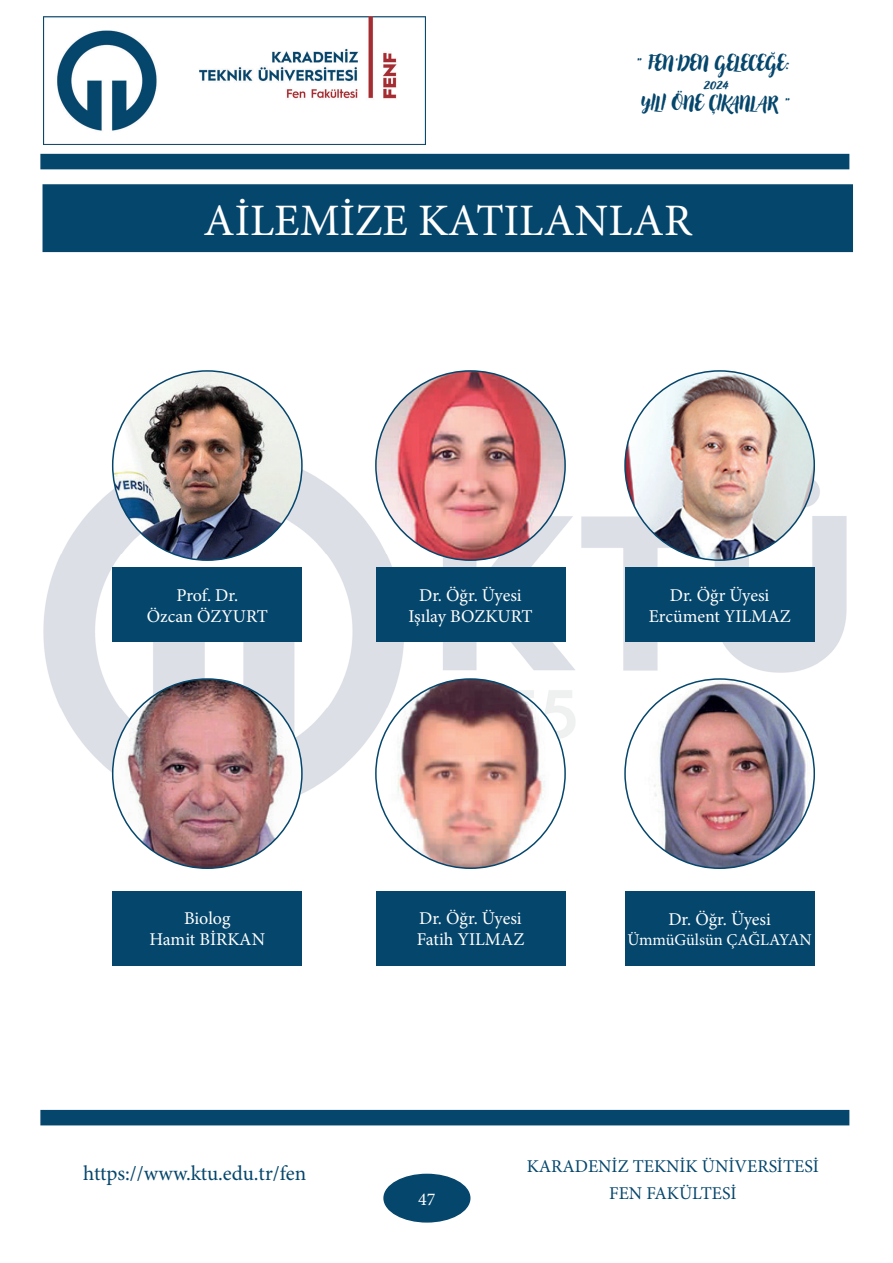
<style>
.page{position:relative;width:893px;height:1263px;background:#fff}
.page>*{position:absolute;margin:0;border:0;box-sizing:border-box;transform-origin:0 0}
.t1{font:45px "Minion Pro";color:#fff}
.t2{font:21px "Minion Pro";letter-spacing:-.01em;color:#05466c}
.t3{font:18px/21.6px "Minion Pro";color:#fff;text-align:center}
.t4{font:18px/27.6px "Minion Pro";color:#05466c;text-align:center}
.t5{font:16.5px/19.8px "Adlery Pro";color:#05466c;text-align:center}
.t6{font:16.5px "Minion Pro";color:#fff}
</style>
<div class="page">
<img style="left:43px;top:17px;width:383px;height:127px">
<div style="left:40px;top:154px;width:809px;height:15px;background:#05466c"></div>
<div style="left:40px;top:1110px;width:809px;height:15px;background:#05466c"></div>
<div style="left:384px;top:1174px;width:86px;height:48px;background:#05466c;border-radius:50%"></div>
<div style="left:383px;top:1174px;width:87px;height:48px;border:2px solid #05466c;border-radius:50%"></div>
<img style="left:43px;top:400px;width:804px;height:463px">
<div style="left:43px;top:185px;width:809px;height:66px;background:#05466c"></div>
<div style="left:43px;top:184px;width:810px;height:68px;border:2px solid #05466c"></div>
<img style="left:113px;top:371px;width:189px;height:189px;border-radius:95px">
<img style="left:113px;top:679px;width:189px;height:189px;border-radius:95px">
<img style="left:376px;top:371px;width:189px;height:189px;border-radius:95px">
<img style="left:376px;top:679px;width:189px;height:189px;border-radius:95px">
<img style="left:625px;top:371px;width:189px;height:189px;border-radius:95px">
<img style="left:625px;top:679px;width:189px;height:189px;border-radius:95px">
<div style="left:113px;top:568px;width:189px;height:74px;background:#05466c"></div>
<div style="left:113px;top:891px;width:189px;height:74px;background:#05466c"></div>
<div style="left:376px;top:568px;width:189px;height:74px;background:#05466c"></div>
<div style="left:376px;top:891px;width:189px;height:74px;background:#05466c"></div>
<div style="left:625px;top:568px;width:189px;height:74px;background:#05466c"></div>
<div style="left:625px;top:891px;width:189px;height:74px;background:#05466c"></div>
<p class="t5" style="left:635px;top:54px;width:156px">“ FEN’DEN GELECEĞE:<br>2024<br>YILI ÖNE ÇIKANL AR “</p>
<h1 class="t1" style="left:204px;top:190px;width:490px">AİLEMİZE KATILANLAR</h1>
<p class="t3" style="left:147px;top:584px;width:122px">Prof. Dr.<br>Özcan ÖZYURT</p>
<p class="t3" style="left:150px;top:907px;width:117px">Biolog<br>Hamit BİRKAN</p>
<p class="t3" style="left:408px;top:584px;width:126px">Dr. Öğr. Üyesi<br>Işılay BOZKURT</p>
<p class="t3" style="left:649px;top:584px;width:143px">Dr. Öğr Üyesi<br>Ercüment YILMAZ</p>
<p class="t3" style="left:417px;top:907px;width:109px;text-align:left">Dr. Öğr. Üyesi<br>Fatih YILMAZ</p>
<p class="t3" style="left:668px;top:908px;width:104px">Dr. Öğr. Üyesi</p>
<p class="t6" style="left:628px;top:928px;width:186px">ÜmmüGülsün ÇAĞLAYAN</p>
<p class="t2" style="left:83px;top:1159px;width:225px">https://www.ktu.edu.tr/fen</p>
<p class="t4" style="left:527px;top:1152px;width:293px">KARADENİZ TEKNİK ÜNİVERSİTESİ<br>FEN FAKÜLTESİ</p>
<p class="t3" style="left:418px;top:1188px;width:19px">47</p>
</div>
